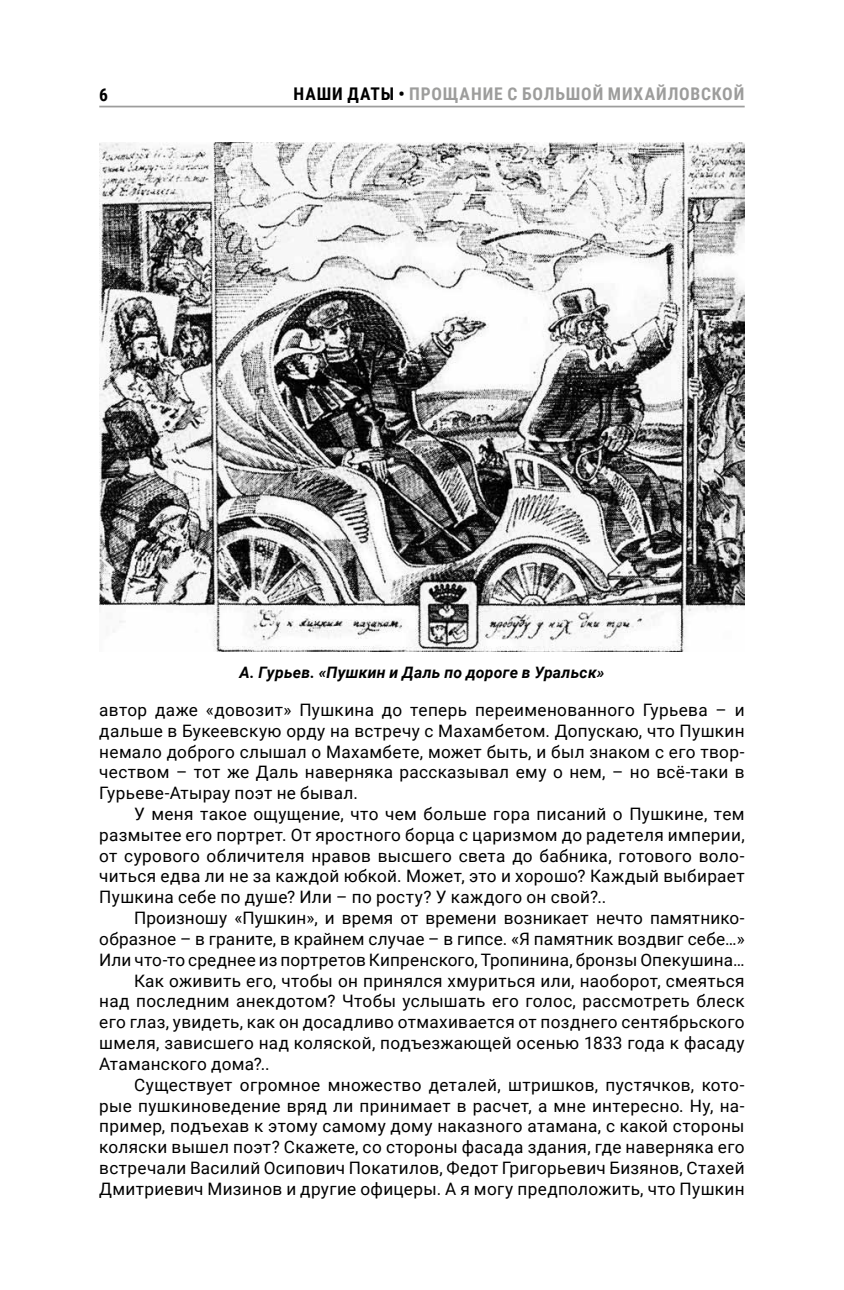
<style>
.page{position:relative;width:844px;height:1290px;background:#fff}
.page>*{position:absolute;margin:0;border:0;box-sizing:border-box;transform-origin:0 0}
.t1{font:700 17.5px "Roboto Condensed";letter-spacing:.05em;color:#9d9d9c}
.t2{font:700 17.5px "Roboto Condensed";color:#000}
.t3{font:17.15px/20.8px "Roboto";letter-spacing:.015em;color:#000;text-align:justify}
.t4{font:italic 700 15.75px "Roboto";letter-spacing:.02em;color:#000}
.s1{color:#000}
</style>
<div class="page">
<hr style="left:99px;top:106px;width:645px;height:1px;background:#9d9d9c">
<img style="left:99px;top:142px;width:645px;height:509px">
<p class="t2" style="left:99px;top:82px;width:10px">6</p>
<p class="t1" style="left:293px;top:82px;width:452px"><span class="s1">Наши даты •</span> Прощание с Большой Михайловской</p>
<p class="t4" style="left:239px;top:661px;width:366px">А. Гурьев. «Пушкин и Даль по дороге в Уральск»</p>
<p class="t3" style="left:99px;top:699px;width:646px">автор даже «довозит» Пушкина до теперь переименованного Гурьева – и дальше в Букеевскую орду на встречу с Махамбетом. Допускаю, что Пушкин немало доброго слышал о Махамбете, может быть, и был знаком с его твор&shy;чеством – тот же Даль наверняка рассказывал ему о нем, – но всё-таки в Гурьеве-Атырау поэт не бывал.</p>
<p class="t3" style="left:99px;top:803px;width:646px;text-indent:35px">У меня такое ощущение, что чем больше гора писаний о Пушкине, тем размытее его портрет. От яростного борца с царизмом до радетеля империи, от сурового обличителя нравов высшего света до бабника, готового воло&shy;читься едва ли не за каждой юбкой. Может, это и хорошо? Каждый выбирает Пушкина себе по душе? Или – по росту? У каждого он свой?..</p>
<p class="t3" style="left:134px;top:907px;width:612px">Произношу «Пушкин», и время от времени возникает нечто памятнико-</p>
<p class="t3" style="left:99px;top:928px;width:646px">образное – в граните, в крайнем случае – в гипсе. «Я памятник воздвиг себе…»</p>
<p class="t3" style="left:99px;top:948px;width:646px">Или что-то среднее из портретов Кипренского, Тропинина, бронзы Опекушина…</p>
<p class="t3" style="left:134px;top:969px;width:612px">Как оживить его, чтобы он принялся хмуриться или, наоборот, смеяться</p>
<p class="t3" style="left:99px;top:990px;width:646px">над последним анекдотом? Чтобы услышать его голос, рассмотреть блеск</p>
<p class="t3" style="left:99px;top:1011px;width:646px">его глаз, увидеть, как он досадливо отмахивается от позднего сентябрьского</p>
<p class="t3" style="left:99px;top:1032px;width:646px">шмеля, зависшего над коляской, подъезжающей осенью 1833 года к фасаду</p>
<p class="t3" style="left:99px;top:1053px;width:172px">Атаманского дома?..</p>
<p class="t3" style="left:134px;top:1073px;width:612px">Существует огромное множество деталей, штришков, пустячков, кото-</p>
<p class="t3" style="left:99px;top:1094px;width:646px">рые пушкиноведение вряд ли принимает в расчет, а мне интересно. Ну, на-</p>
<p class="t3" style="left:99px;top:1115px;width:646px">пример, подъехав к этому самому дому наказного атамана, с какой стороны</p>
<p class="t3" style="left:99px;top:1136px;width:646px">коляски вышел поэт? Скажете, со стороны фасада здания, где наверняка его</p>
<p class="t3" style="left:99px;top:1157px;width:646px">встречали Василий Осипович Покатилов, Федот Григорьевич Бизянов, Стахей</p>
<p class="t3" style="left:99px;top:1177px;width:646px">Дмитриевич Мизинов и другие офицеры. А я могу предположить, что Пушкин</p>
</div>
